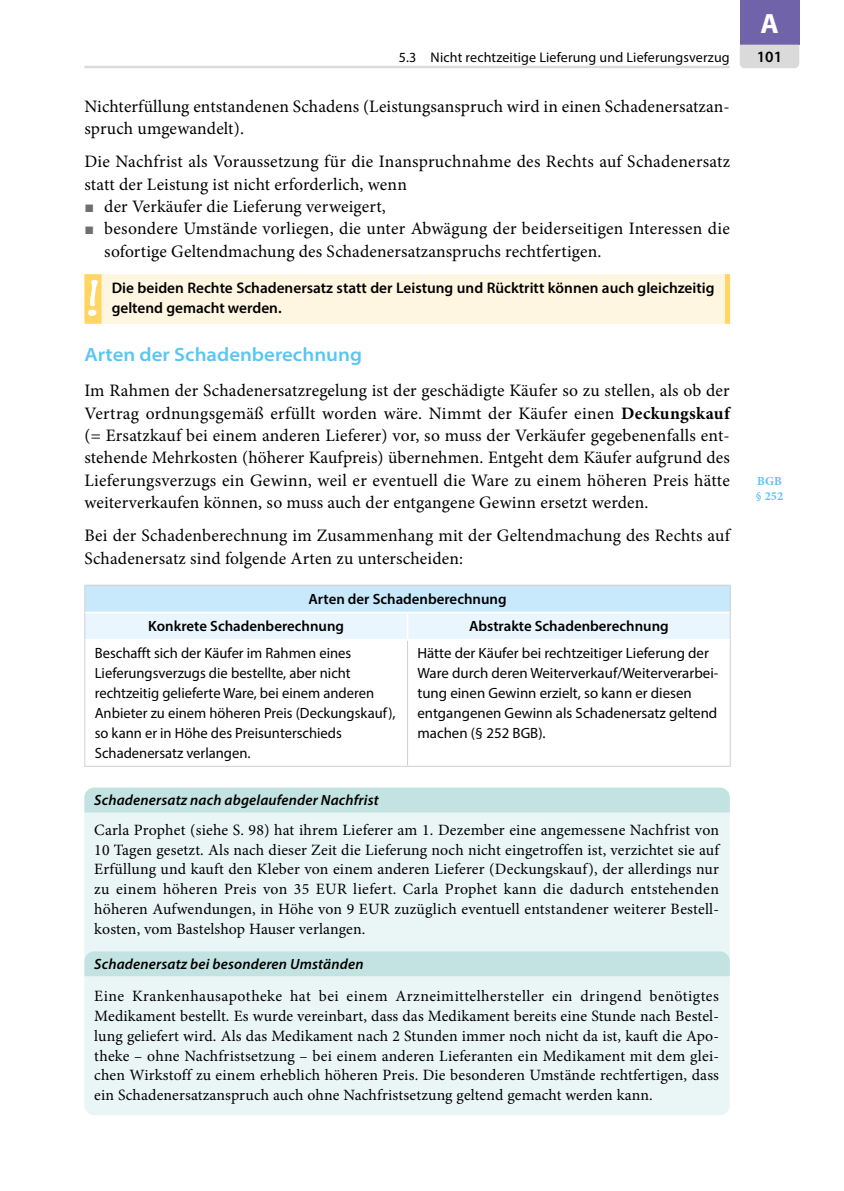
<style>
.page{position:relative;width:844px;height:1191px;background:#fff}
.page>*{position:absolute;margin:0;border:0;box-sizing:border-box;transform-origin:0 0}
.t1{font:700 28px "Myriad Pro";color:#fff}
._03_Ueberschrift_4{font:600 semi-expanded 19.25px "Myriad Pro";color:#5bc5f2}
._10_1_Grundschrift{font:17.5px/22.4px "Minion Pro";letter-spacing:.01em;color:#000}
._30_1_2_Beispiel_Tex{font:15.75px/19.8px "Minion Pro";letter-spacing:.005em;color:#000;text-align:justify}
.t2{font:600 15.75px "Myriad Pro";color:#000}
._30_2_Merktext{font:600 15.4px/19.8px "Myriad Pro";color:#000}
._70_1_Tabelle{font:14.88px/19.8px "Myriad Pro";color:#000}
._71_1_4_TabelleUeber{font:600 14.88px "Myriad Pro";color:#000}
._30_1_1_Beispiel_Ueb{font:italic 600 14.88px "Myriad Pro";letter-spacing:.01em;color:#000}
.t3{font:14px "Myriad Pro";letter-spacing:.01em;color:#000}
._81_1_Marginalien_Ge{font:700 12.25px/14.9px "Minion Pro";color:#5bc5f2}
.s1{color:#6f6f6e}
.s2{font-weight:700}
</style>
<div class="page">
<div style="left:84px;top:274px;width:646px;height:50px;background:#fff6e1"></div>
<svg style="left:84px;top:585px;width:646px;height:55px;background:#d9eefb"></svg>
<hr style="left:84px;top:640px;width:1px;height:126px;background:#cfd0d0">
<hr style="left:407px;top:640px;width:1px;height:126px;background:#cfd0d0">
<hr style="left:729px;top:640px;width:1px;height:126px;background:#cfd0d0">
<hr style="left:84px;top:766px;width:323px;height:1px;background:#cfd0d0">
<hr style="left:407px;top:766px;width:323px;height:1px;background:#cfd0d0">
<hr style="left:85px;top:611px;width:322px;height:2px;background:#fff">
<hr style="left:407px;top:611px;width:322px;height:2px;background:#fff">
<hr style="left:406px;top:613px;width:2px;height:26px;background:#fff">
<hr style="left:85px;top:639px;width:322px;height:1px;background:#fff">
<hr style="left:407px;top:639px;width:322px;height:1px;background:#fff">
<div style="left:84px;top:787px;width:645px;height:328px;background:#eaf5f5;border-radius:10px"></div>
<div style="left:84px;top:951px;width:645px;height:25px;background:#c3e3e2"></div>
<div style="left:84px;top:787px;width:645px;height:25px;background:#c3e3e2"></div>
<hr style="left:84px;top:66px;width:645px;height:2px;background:#dadada">
<div style="left:739px;top:0;width:60px;height:45px;background:#7163a9"></div>
<svg style="left:740px;top:45px;width:59px;height:23px"></svg>
<p class="t3" style="left:398px;top:49px;width:332px">5.3 Nicht rechtzeitige Lieferung und Lieferungsverzug</p>
<p class="_10_1_Grundschrift" style="left:84px;top:95px;width:646px">Nichterfüllung entstandenen Schadens (Leistungsanspruch wird in einen Schadenersatzan&shy;spruch umgewandelt).</p>
<p class="_10_1_Grundschrift" style="left:84px;top:151px;width:647px">Die Nachfrist als Voraussetzung für die Inanspruchnahme des Rechts auf Schadenersatz statt der Leistung ist nicht erforderlich, wenn</p>
<p class="_10_1_Grundschrift" style="left:84px;top:195px;width:303px"><span class="s1">▪</span> der Verkäufer die Lieferung verweigert,</p>
<p class="_10_1_Grundschrift" style="left:104px;top:218px;width:627px;text-indent:-20px"><span class="s1">▪</span> besondere Umstände vorliegen, die unter Abwägung der beiderseitigen Interessen die sofortige Geltendmachung des Schadenersatzanspruchs rechtfertigen.</p>
<p class="_30_2_Merktext" style="left:112px;top:278px;width:604px">Die beiden Rechte Schadenersatz statt der Leistung und Rücktritt können auch gleichzeitig geltend gemacht werden.</p>
<p class="_03_Ueberschrift_4" style="left:84px;top:342px;width:279px">Arten der Schadenberechnung</p>
<p class="_10_1_Grundschrift" style="left:84px;top:379px;width:646px;text-align:justify">Im Rahmen der Schadenersatzregelung ist der geschädigte Käufer so zu stellen, als ob der Vertrag ordnungsgemäß erfüllt worden wäre. Nimmt der Käufer einen <span class="s2">Deckungskauf </span>(= Ersatzkauf bei einem anderen Lieferer) vor, so muss der Verkäufer gegebenenfalls ent&shy;stehende Mehrkosten (höherer Kaufpreis) übernehmen. Entgeht dem Käufer aufgrund des Lieferungsverzugs ein Gewinn, weil er eventuell die Ware zu einem höheren Preis hätte weiterverkaufen können, so muss auch der entgangene Gewinn ersetzt werden.</p>
<p class="_10_1_Grundschrift" style="left:84px;top:524px;width:647px">Bei der Schadenberechnung im Zusammenhang mit der Geltendmachung des Rechts auf<br>Schadenersatz sind folgende Arten zu unterscheiden:</p>
<p class="_71_1_4_TabelleUeber" style="left:308px;top:589px;width:199px">Arten der Schadenberechnung</p>
<p class="_71_1_4_TabelleUeber" style="left:148px;top:616px;width:197px">Konkrete Schadenberechnung</p>
<p class="_71_1_4_TabelleUeber" style="left:469px;top:616px;width:201px">Abstrakte Schadenberechnung</p>
<p class="_70_1_Tabelle" style="left:95px;top:643px;width:302px">Beschafft sich der Käufer im Rahmen eines Lieferungsverzugs die bestellte, aber nicht rechtzeitig gelieferte Ware, bei einem anderen Anbieter zu einem höheren Preis (Deckungskauf), so kann er in Höhe des Preisunterschieds Schadenersatz verlangen.</p>
<p class="_70_1_Tabelle" style="left:417px;top:643px;width:302px">Hätte der Käufer bei rechtzeitiger Lieferung der Ware durch deren Weiterverkauf/Weiterverarbei&shy;tung einen Gewinn erzielt, so kann er diesen entgangenen Gewinn als Schadenersatz geltend machen (§ 252 BGB).</p>
<p class="_30_1_1_Beispiel_Ueb" style="left:94px;top:790px;width:286px">Schadenersatz nach abgelaufender Nachfrist</p>
<p class="_30_1_2_Beispiel_Tex" style="left:94px;top:820px;width:626px">Carla Prophet (siehe S. 98) hat ihrem Lieferer am 1. Dezember eine angemessene Nachfrist von 10 Tagen gesetzt. Als nach dieser Zeit die Lieferung noch nicht eingetroffen ist, verzichtet sie auf Erfüllung und kauft den Kleber von einem anderen Lieferer (Deckungskauf), der allerdings nur zu einem höheren Preis von 35 EUR liefert. Carla Prophet kann die dadurch entstehenden höheren Aufwendungen, in Höhe von 9 EUR zuzüglich eventuell entstandener weiterer Bestell&shy;kosten, vom Bastelshop Hauser verlangen.</p>
<p class="_30_1_1_Beispiel_Ueb" style="left:94px;top:954px;width:271px">Schadenersatz bei besonderen Umständen</p>
<p class="_30_1_2_Beispiel_Tex" style="left:94px;top:986px;width:626px">Eine Krankenhausapotheke hat bei einem Arzneimittelhersteller ein dringend benötigtes Medikament bestellt. Es wurde vereinbart, dass das Medikament bereits eine Stunde nach Bestel&shy;lung geliefert wird. Als das Medikament nach 2 Stunden immer noch nicht da ist, kauft die Apo&shy;theke – ohne Nachfristsetzung – bei einem anderen Lieferanten ein Medikament mit dem glei&shy;chen Wirkstoff zu einem erheblich höheren Preis. Die besonderen Umstände rechtfertigen, dass ein Schadenersatzanspruch auch ohne Nachfristsetzung geltend gemacht werden kann.</p>
<h1 class="t1" style="left:760px;top:6px;width:20px">A</h1>
<p class="t2" style="left:756px;top:47px;width:27px">101</p>
<p class="_81_1_Marginalien_Ge" style="left:755px;top:474px;width:29px">BGB § 252</p>
</div>
